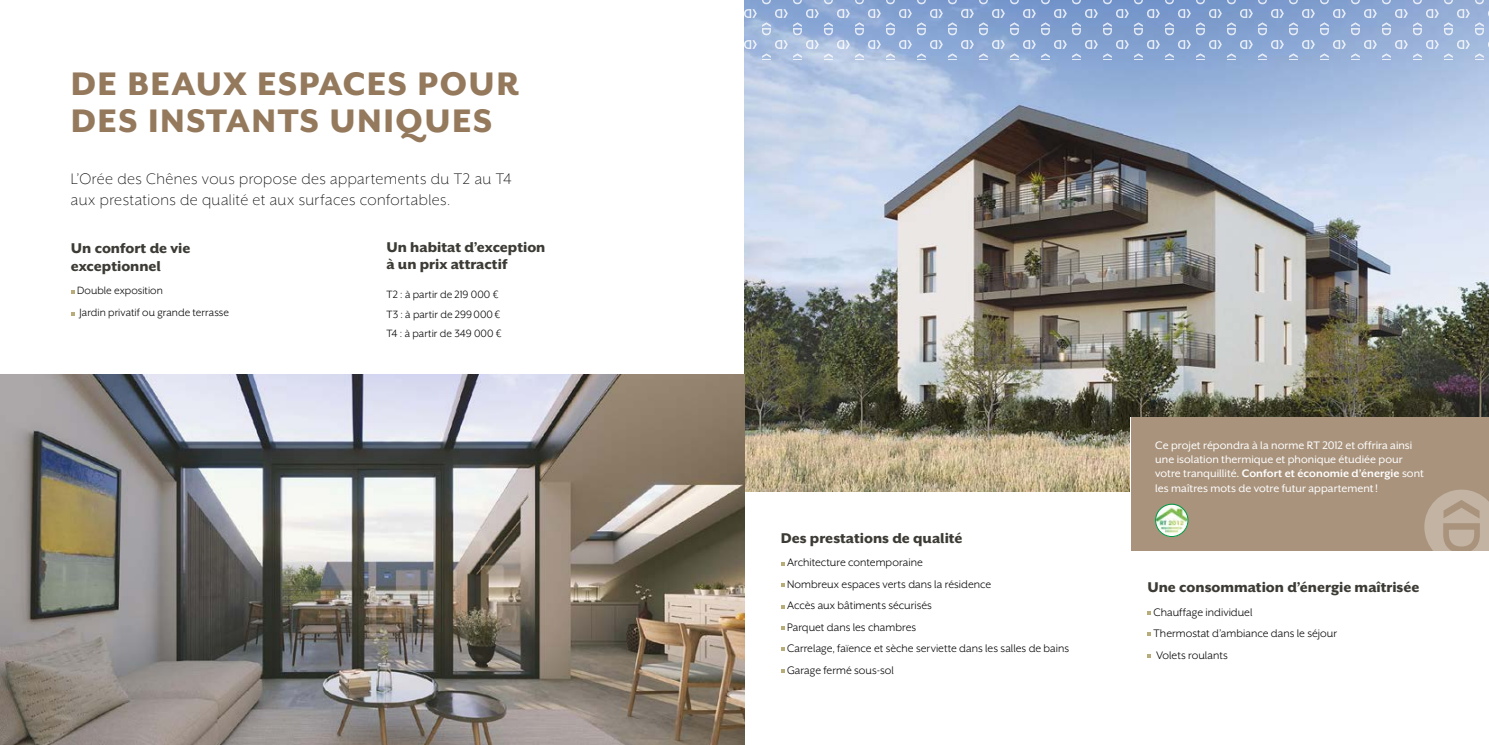
<style>
.page{position:relative;width:1489px;height:745px;background:#fff}
.page>*{position:absolute;margin:0;border:0;box-sizing:border-box;transform-origin:0 0}
.t1{font:800 37.5px/37.5px "Mr Eaves XL San OT";letter-spacing:.04em;color:#94795c}
.t2{font:300 17.5px/21.2px "Mr Eaves XL San OT";letter-spacing:.02em;color:#000}
.t3{font:800 16.25px/17.5px "Mr Eaves XL San OT";color:#3c3b35}
.t4{font:12.5px/21.5px "Mr Eaves XL San OT";color:#000}
.t5{font:12.5px/14.4px "Mr Eaves XL San OT";color:#fff}
.t6{font:12.12px/19.6px "Mr Eaves XL San OT";letter-spacing:.005em;color:#000}
.s1{font-weight:700}
</style>
<div class="page">
<img style="left:744px;top:59px;width:744px;height:432px">
<svg style="left:781px;top:647px;width:3px;height:4px"></svg>
<svg style="left:1147px;top:611px;width:4px;height:3px"></svg>
<svg style="left:1147px;top:632px;width:4px;height:4px"></svg>
<svg style="left:1147px;top:654px;width:4px;height:3px"></svg>
<svg style="left:744px;top:0;width:744px;height:59px;background:#93add6"></svg>
<div style="left:1130px;top:417px;width:358px;height:134px;background:#a9937c"></div>
<img style="left:1155px;top:503px;width:33px;height:33px;border-radius:16px">
<div style="left:1155px;top:503px;width:33px;height:33px;border:1px solid #009541;border-radius:50%"></div>
<svg style="left:1424px;top:489px;width:64px;height:62px"></svg>
<svg style="left:71px;top:290px;width:4px;height:3px"></svg>
<svg style="left:71px;top:312px;width:4px;height:3px"></svg>
<img style="left:0;top:374px;width:744px;height:370px">
<h1 class="t1" style="left:71px;top:65px;width:449px">DE BEAUX ESPACES POUR<br>DES INSTANTS UNIQUES</h1>
<h2 class="t2" style="left:71px;top:168px;width:442px">L’Orée des Chênes vous propose des appartements du T2 au T4 aux prestations de qualité et aux surfaces confortables.</h2>
<h3 class="t3" style="left:71px;top:239px;width:121px">Un confort de vie exceptionnel</h3>
<p class="t6" style="left:77px;top:279px;width:153px;line-height:22.1px">Double exposition<br>Jardin privatif ou grande terrasse</p>
<h3 class="t3" style="left:386px;top:238px;width:160px">Un habitat d’exception à un prix attractif</h3>
<p class="t6" style="left:386px;top:284px;width:117px">T2 : à partir de 219 000 €<br>T3 : à partir de 299000€<br>T4 : à partir de 349 000 €</p>
<h3 class="t3" style="left:780px;top:529px;width:183px">Des prestations de qualité</h3>
<p class="t4" style="left:787px;top:551px;width:283px">Architecture contemporaine<br>Nombreux espaces verts dans la résidence<br>Accès aux bâtiments sécurisés<br>Parquet dans les chambres<br>Carrelage, faïence et sèche serviette dans les salles de bains Garage fermé sous-sol</p>
<p class="t5" style="left:1155px;top:437px;width:270px">Ce projet répondra à la norme RT 2012 et offrira ainsi une isolation thermique et phonique étudiée pour votre tranquillité. <span class="s1">Confort et économie d’énergie</span> sont les maîtres mots de votre futur appartement!</p>
<h3 class="t3" style="left:1147px;top:578px;width:273px">Une consommation d’énergie maîtrisée</h3>
<p class="t4" style="left:1153px;top:600px;width:185px">Chauffage individuel<br>Thermostat d’ambiance dans le séjour<br>Volets roulants</p>
</div>
